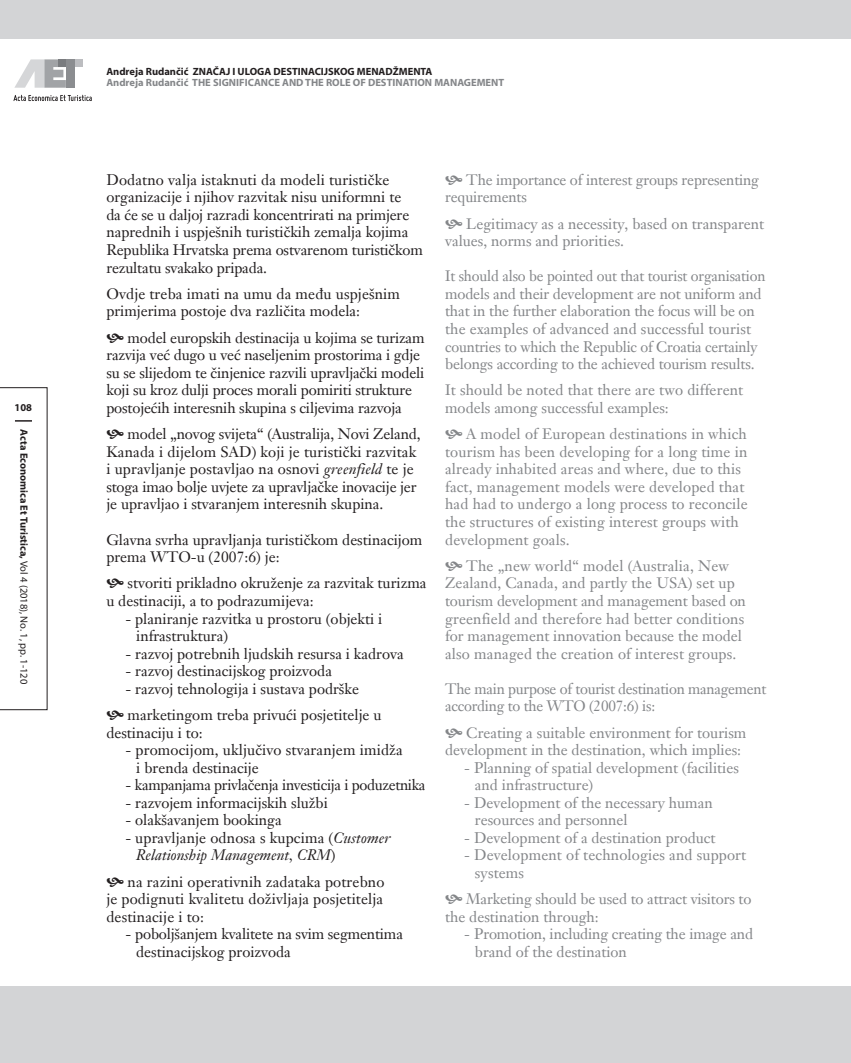
<style>
.page{position:relative;width:851px;height:1063px;background:#fff}
.page>*{position:absolute;margin:0;border:0;box-sizing:border-box;transform-origin:0 0}
.t1{font:15px/17.5px "Janson HR";color:#848689}
.t2{font:15px/17.5px "Janson HR";color:#231f20}
.t3{font:italic 15px/17.5px "Janson HR";color:#231f20}
.t4{font:15px "Janson HR";letter-spacing:-.02em;color:#231f20}
.t5{font:700 10.5px "Myriad Pro";color:#231f20}
.t6{font:700 10.5px "Myriad Pro";color:#848689}
.s1{font-weight:400}
.s2{font-style:italic}
.s3{font-style:normal}
</style>
<div class="page">
<div style="left:0;top:0;width:850px;height:38px;background:#d3d4d6"></div>
<div style="left:0;top:986px;width:850px;height:77px;background:#d3d4d6"></div>
<svg style="left:0;top:387px;width:47px;height:323px"></svg>
<svg style="left:14px;top:59px;width:52px;height:29px"></svg>
<div style="left:66px;top:59px;width:9px;height:29px;background:#8b8d90"></div>
<div style="left:58px;top:59px;width:8px;height:8px;background:#7a7c7f"></div>
<div style="left:75px;top:59px;width:7px;height:8px;background:#bcbdc0"></div>
<svg style="left:14px;top:95px;width:78px;height:6px"></svg>
<p class="t5" style="left:15px;top:401px;width:19px">108</p>
<p class="t5" style="left:31px;top:429px;width:256px;rotate:90deg">Acta Economica Et Turistica, <span class="s1">Vol 4 (2018), No. 1, pp. 1-120</span></p>
<p class="t5" style="left:106px;top:64px;width:327px">Andreja Rudančić ZNAČAJ I ULOGA DESTINACIJSKOG MENADŽMENTA</p>
<p class="t6" style="left:106px;top:76px;width:399px">Andreja Rudančić THE SIGNIFICANCE AND THE ROLE OF DESTINATION MANAGEMENT</p>
<p class="t2" style="left:106px;top:171px;width:318px">Dodatno valja istaknuti da modeli turističke organizacije i njihov razvitak nisu uniformni te<br>da će se u daljoj razradi koncentrirati na primjere naprednih i uspješnih turističkih zemalja kojima Republika Hrvatska prema ostvarenom turističkom rezultatu svakako pripada.</p>
<p class="t2" style="left:106px;top:285px;width:295px">Ovdje treba imati na umu da među uspješnim primjerima postoje dva različita modela:</p>
<p class="t2" style="left:106px;top:329px;width:320px;text-indent:21px">model europskih destinacija u kojima se turizam razvija već dugo u već naseljenim prostorima i gdje su se slijedom te činjenice razvili upravljački modeli koji su kroz dulji proces morali pomiriti strukture postojećih interesnih skupina s ciljevima razvoja</p>
<p class="t2" style="left:106px;top:425px;width:316px;text-indent:21px">model „novog svijeta“ (Australija, Novi Zeland, Kanada i dijelom SAD) koji je turistički razvitak i upravljanje postavljao na osnovi <span class="s2">greenfield</span> te je stoga imao bolje uvjete za upravljačke inovacije jer je upravljao i stvaranjem interesnih skupina.</p>
<p class="t2" style="left:106px;top:530px;width:317px">Glavna svrha upravljanja turističkom destinacijom prema WTO-u (2007:6) je:</p>
<p class="t2" style="left:106px;top:574px;width:321px;text-indent:21px">stvoriti prikladno okruženje za razvitak turizma u destinaciji, a to podrazumijeva:</p>
<p class="t2" style="left:136px;top:609px;width:247px;text-indent:-11px">- planiranje razvitka u prostoru (objekti i infrastruktura)</p>
<p class="t2" style="left:125px;top:645px;width:280px">- razvoj potrebnih ljudskih resursa i kadrova</p>
<p class="t2" style="left:125px;top:662px;width:208px">- razvoj destinacijskog proizvoda</p>
<p class="t2" style="left:125px;top:675px;width:257px;line-height:26.4px">- razvoj tehnologija i sustava podrške marketingom treba privući posjetitelje u</p>
<p class="t2" style="left:106px;top:724px;width:98px">destinaciju i to:</p>
<p class="t2" style="left:136px;top:741px;width:268px;text-indent:-11px">- promocijom, uključivo stvaranjem imidža i brenda destinacije</p>
<p class="t4" style="left:125px;top:776px;width:301px">- kampanjama privlačenja investicija i poduzetnika</p>
<p class="t2" style="left:125px;top:794px;width:204px">- razvojem informacijskih službi</p>
<p class="t2" style="left:125px;top:811px;width:158px">- olakšavanjem bookinga</p>
<p class="t3" style="left:136px;top:829px;width:256px;text-indent:-11px"><span class="s3">- upravljanje odnosa s kupcima (</span>Customer<br>Relationship Management, CRM<span class="s3">)</span></p>
<p class="t2" style="left:106px;top:873px;width:279px;text-align:justify;text-indent:21px">na razini operativnih zadataka potrebno je podignuti kvalitetu doživljaja posjetitelja destinacije i to:</p>
<p class="t2" style="left:136px;top:925px;width:268px;text-indent:-11px">- poboljšanjem kvalitete na svim segmentima destinacijskog proizvoda</p>
<p class="t1" style="left:445px;top:171px;width:315px;text-indent:21px">The importance of interest groups representing requirements</p>
<p class="t1" style="left:445px;top:215px;width:320px;text-indent:21px">Legitimacy as a necessity, based on transparent values, norms and priorities.</p>
<p class="t1" style="left:445px;top:267px;width:322px">It should also be pointed out that tourist organisation models and their development are not uniform and that in the further elaboration the focus will be on the examples of advanced and successful tourist countries to which the Republic of Croatia certainly belongs according to the achieved tourism results.</p>
<p class="t1" style="left:445px;top:381px;width:299px">It should be noted that there are two different models among successful examples:</p>
<p class="t1" style="left:445px;top:425px;width:304px;text-indent:21px">A model of European destinations in which tourism has been developing for a long time in already inhabited areas and where, due to this fact, management models were developed that had had to undergo a long process to reconcile the structures of existing interest groups with development goals.</p>
<p class="t1" style="left:445px;top:557px;width:302px;text-indent:21px">The „new world“ model (Australia, New Zealand, Canada, and partly the USA) set up tourism development and management based on greenfield and therefore had better conditions for management innovation because the model also managed the creation of interest groups.</p>
<p class="t1" style="left:445px;top:680px;width:323px">The main purpose of tourist destination management according to the WTO (2007:6) is:</p>
<p class="t1" style="left:445px;top:724px;width:303px;text-indent:21px">Creating a suitable environment for tourism development in the destination, which implies:</p>
<p class="t1" style="left:475px;top:759px;width:265px;text-indent:-11px">- Planning of spatial development (facilities and infrastructure)</p>
<p class="t1" style="left:475px;top:794px;width:239px;text-indent:-11px">- Development of the necessary human resources and personnel</p>
<p class="t1" style="left:464px;top:829px;width:253px">- Development of a destination product</p>
<p class="t1" style="left:475px;top:846px;width:273px;text-indent:-11px">- Development of technologies and support systems</p>
<p class="t1" style="left:445px;top:890px;width:308px;text-indent:21px">Marketing should be used to attract visitors to the destination through:</p>
<p class="t1" style="left:475px;top:925px;width:280px;text-indent:-11px">- Promotion, including creating the image and brand of the destination</p>
</div>
